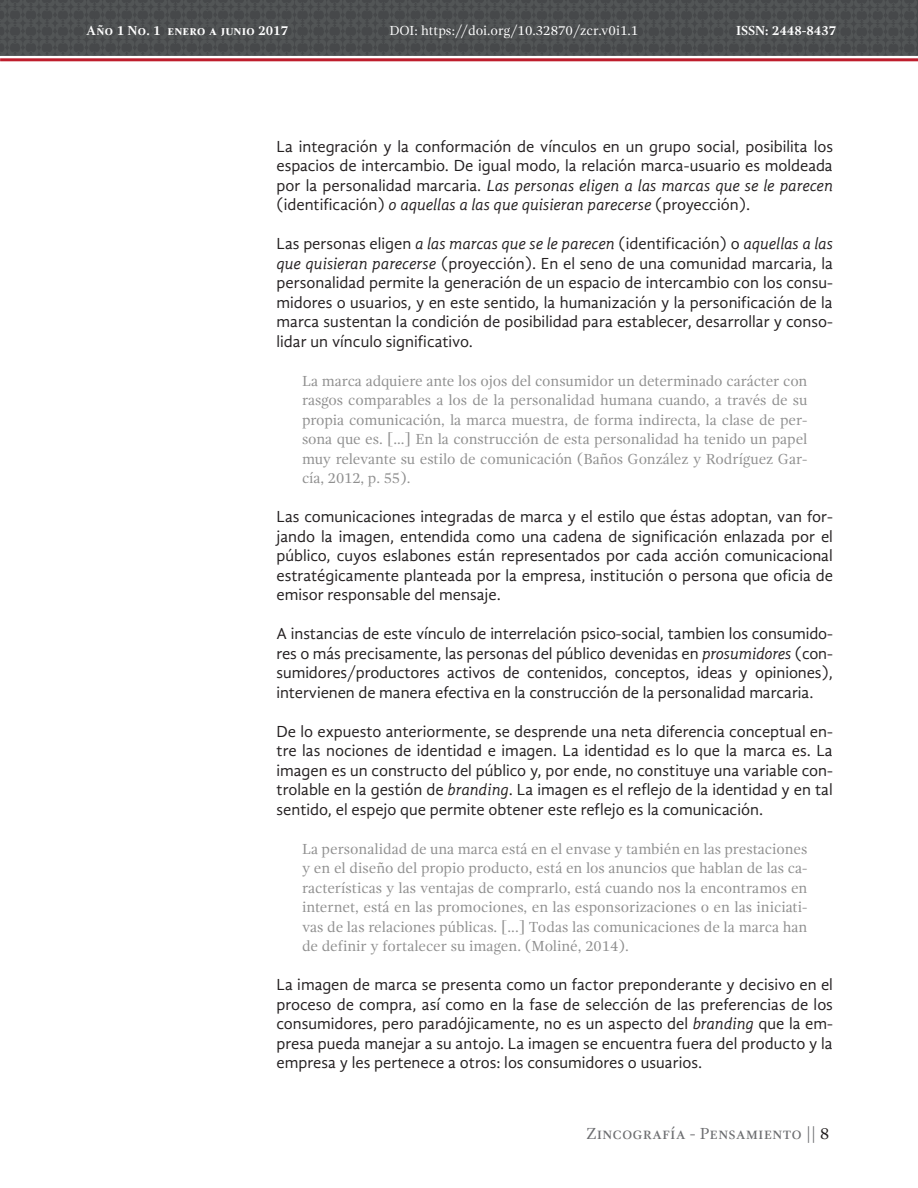
<style>
.page{position:relative;width:918px;height:1188px;background:#fff}
.page>*{position:absolute;margin:0;border:0;box-sizing:border-box;transform-origin:0 0}
.t1{font:16.5px/19.5px "Gandhi Sans";color:#231f20;text-align:justify}
.t2{font:16.5px "Gandhi Serif";color:#6c6d70}
.CITAS{font:15px/19.5px "Gandhi Serif";letter-spacing:-.005em;color:#8f8f8f;text-align:justify}
.t3{font:13.5px "Gandhi Serif";color:#fff}
.t4{font:700 13.5px "Gandhi Serif";color:#fff}
.s1{font-style:italic}
.s2{color:#231f20}
</style>
<div class="page">
<div style="left:0;top:0;width:918px;height:56px;background:#4c4f50"></div>
<hr style="left:0;top:58px;width:918px;height:3px;background:#be1d2c">
<p class="t4" style="left:86px;top:23px;width:203px">Año 1 No. 1 enero a junio 2017</p>
<p class="t3" style="left:389px;top:23px;width:250px">DOI: https://doi.org/10.32870/zcr.v0i1.1</p>
<p class="t4" style="left:736px;top:23px;width:102px">ISSN: 2448-8437</p>
<p class="t1" style="left:277px;top:136px;width:558px">La integración y la conformación de vínculos en un grupo social, posibilita los espacios de intercambio. De igual modo, la relación marca-usuario es moldeada por la personalidad marcaria. <span class="s1">Las personas eligen a las marcas que se le parecen </span>(identificación) <span class="s1">o aquellas a las que quisieran parecerse</span> (proyección).</p>
<p class="t1" style="left:277px;top:234px;width:558px">Las personas eligen <span class="s1">a las marcas que se le parecen</span> (identificación) o <span class="s1">aquellas a las que quisieran parecerse</span> (proyección). En el seno de una comunidad marcaria, la personalidad permite la generación de un espacio de intercambio con los consu&shy;midores o usuarios, y en este sentido, la humanización y la personificación de la marca sustentan la condición de posibilidad para establecer, desarrollar y conso&shy;lidar un vínculo significativo.</p>
<p class="CITAS" style="left:302px;top:371px;width:507px">La marca adquiere ante los ojos del consumidor un determinado carácter con rasgos comparables a los de la personalidad humana cuando, a través de su propia comunicación, la marca muestra, de forma indirecta, la clase de per&shy;sona que es. [...] En la construcción de esta personalidad ha tenido un papel muy relevante su estilo de comunicación (Baños González y Rodríguez Gar&shy;cía, 2012, p. 55).</p>
<p class="t1" style="left:277px;top:507px;width:558px">Las comunicaciones integradas de marca y el estilo que éstas adoptan, van for&shy;jando la imagen, entendida como una cadena de significación enlazada por el público, cuyos eslabones están representados por cada acción comunicacional estratégicamente planteada por la empresa, institución o persona que oficia de emisor responsable del mensaje.</p>
<p class="t1" style="left:277px;top:624px;width:558px">A instancias de este vínculo de interrelación psico-social, tambien los consumido&shy;res o más precisamente, las personas del público devenidas en <span class="s1">prosumidores</span> (con&shy;sumidores/productores activos de contenidos, conceptos, ideas y opiniones), intervienen de manera efectiva en la construcción de la personalidad marcaria.</p>
<p class="t1" style="left:277px;top:721px;width:558px">De lo expuesto anteriormente, se desprende una neta diferencia conceptual en&shy;tre las nociones de identidad e imagen. La identidad es lo que la marca es. La imagen es un constructo del público y, por ende, no constituye una variable con&shy;trolable en la gestión de <span class="s1">branding</span>. La imagen es el reflejo de la identidad y en tal sentido, el espejo que permite obtener este reflejo es la comunicación.</p>
<p class="CITAS" style="left:302px;top:839px;width:507px">La personalidad de una marca está en el envase y también en las prestaciones y en el diseño del propio producto, está en los anuncios que hablan de las ca&shy;racterísticas y las ventajas de comprarlo, está cuando nos la encontramos en internet, está en las promociones, en las esponsorizaciones o en las iniciati&shy;vas de las relaciones públicas. [...] Todas las comunicaciones de la marca han de definir y fortalecer su imagen. (Moliné, 2014).</p>
<p class="t1" style="left:277px;top:975px;width:558px">La imagen de marca se presenta como un factor preponderante y decisivo en el proceso de compra, así como en la fase de selección de las preferencias de los consumidores, pero paradójicamente, no es un aspecto del <span class="s1">branding</span> que la em&shy;presa pueda manejar a su antojo. La imagen se encuentra fuera del producto y la empresa y les pertenece a otros: los consumidores o usuarios.</p>
<p class="t2" style="left:586px;top:1124px;width:244px">Zincografía - Pensamiento || <span class="s2">8</span></p>
</div>
